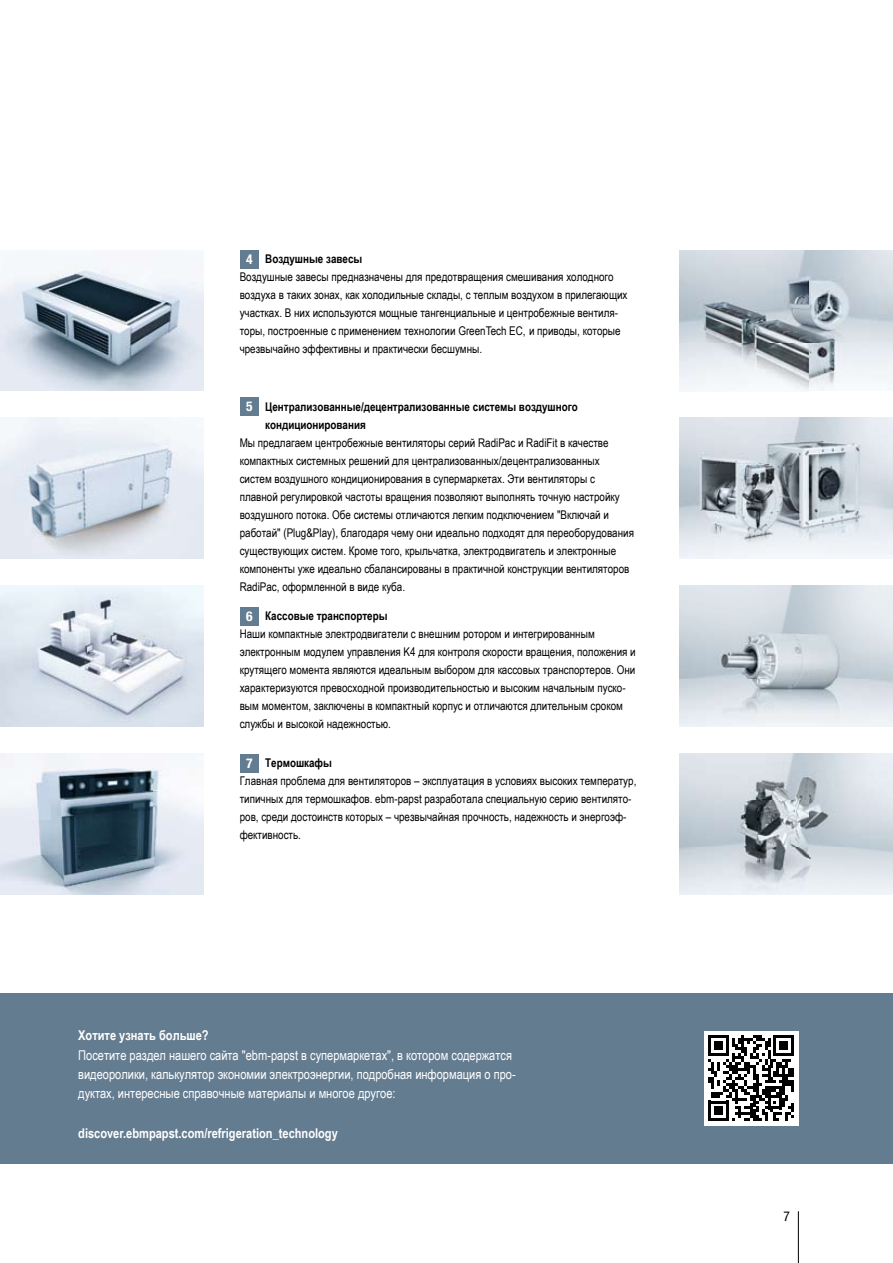
<style>
.page{position:relative;width:893px;height:1263px;background:#fff}
.page>*{position:absolute;margin:0;border:0;box-sizing:border-box;transform-origin:0 0}
.t1{font:13.5px/19.5px "Arial Narrow";color:#fff}
.t2{font:700 13.5px "Arial Narrow";color:#fff}
.t3{font:700 condensed 13.5px "Helvetica Neue LT Pro";color:#fff}
.t4{font:condensed 13.5px "Helvetica Neue LT Pro";color:#000}
.t5{font:12px/18px "Arial Narrow";color:#000}
.t6{font:700 12px/18px "Arial Narrow";color:#000}
</style>
<div class="page">
<hr style="left:798px;top:1211px;width:1px;height:52px;background:#000">
<img style="left:0;top:250px;width:203px;height:141px">
<img style="left:0;top:418px;width:203px;height:141px">
<img style="left:0;top:753px;width:203px;height:141px">
<img style="left:0;top:586px;width:203px;height:140px">
<img style="left:679px;top:250px;width:214px;height:141px">
<img style="left:679px;top:585px;width:214px;height:142px">
<img style="left:679px;top:418px;width:214px;height:141px">
<img style="left:679px;top:753px;width:130px;height:141px">
<img style="left:809px;top:753px;width:84px;height:141px">
<div style="left:0;top:993px;width:893px;height:170px;background:#647c90"></div>
<div style="left:240px;top:250px;width:18px;height:18px;background:#647c90"></div>
<div style="left:240px;top:397px;width:18px;height:18px;background:#647c90"></div>
<div style="left:240px;top:607px;width:18px;height:18px;background:#647c90"></div>
<div style="left:240px;top:754px;width:18px;height:18px;background:#647c90"></div>
<div style="left:704px;top:1031px;width:94px;height:94px;background:#fff"></div>
<svg style="left:708px;top:1035px;width:86px;height:86px"></svg>
<p class="t6" style="left:265px;top:249px;width:99px">Воздушные завесы</p>
<p class="t5" style="left:240px;top:267px;width:389px">Воздушные завесы предназначены для предотвращения смешивания холодного воздуха в таких зонах, как холодильные склады, с теплым воздухом в прилегающих участках. В них используются мощные тангенциальные и центробежные вентиля&shy;торы, построенные с применением технологии GreenTech EC, и приводы, которые чрезвычайно эффективны и практически бесшумны.</p>
<p class="t3" style="left:246px;top:251px;width:8px">4</p>
<p class="t3" style="left:246px;top:398px;width:8px">5</p>
<p class="t6" style="left:265px;top:397px;width:314px">Централизованные/децентрализованные системы воздушного кондиционирования</p>
<p class="t5" style="left:240px;top:433px;width:396px">Мы предлагаем центробежные вентиляторы серий RadiPac и RadiFit в качестве компактных системных решений для централизованных/децентрализованных систем воздушного кондиционирования в супермаркетах. Эти вентиляторы с плавной регулировкой частоты вращения позволяют выполнять точную настройку воздушного потока. Обе системы отличаются легким подключением "Включай и работай" (Plug&amp;Play), благодаря чему они идеально подходят для переоборудования существующих систем. Кроме того, крыльчатка, электродвигатель и электронные компоненты уже идеально сбалансированы в практичной конструкции вентиляторов RadiPac, оформленной в виде куба.</p>
<p class="t6" style="left:265px;top:606px;width:124px">Кассовые транспортеры</p>
<p class="t5" style="left:240px;top:624px;width:397px">Наши компактные электродвигатели с внешним ротором и интегрированным электронным модулем управления K4 для контроля скорости вращения, положения и крутящего момента являются идеальным выбором для кассовых транспортеров. Они характеризуются превосходной производительностью и высоким начальным пуско&shy;вым моментом, заключены в компактный корпус и отличаются длительным сроком службы и высокой надежностью.</p>
<p class="t6" style="left:265px;top:753px;width:68px">Термошкафы</p>
<p class="t5" style="left:240px;top:772px;width:398px">Главная проблема для вентиляторов – эксплуатация в условиях высоких температур, типичных для термошкафов. ebm-papst разработала специальную серию вентилято&shy;ров, среди достоинств которых – чрезвычайная прочность, надежность и энергоэф&shy;фективность.</p>
<p class="t3" style="left:246px;top:608px;width:8px">6</p>
<p class="t3" style="left:246px;top:755px;width:8px">7</p>
<p class="t2" style="left:78px;top:1025px;width:132px">Хотите узнать больше?</p>
<p class="t1" style="left:78px;top:1044px;width:439px">Посетите раздел нашего сайта "ebm-papst в супермаркетах", в котором содержатся видеоролики, калькулятор экономии электроэнергии, подробная информация о про&shy;дуктах, интересные справочные материалы и многое другое:</p>
<p class="t2" style="left:78px;top:1122px;width:261px">discover.ebmpapst.com/refrigeration_technology</p>
<p class="t4" style="left:783px;top:1208px;width:8px">7</p>
</div>
